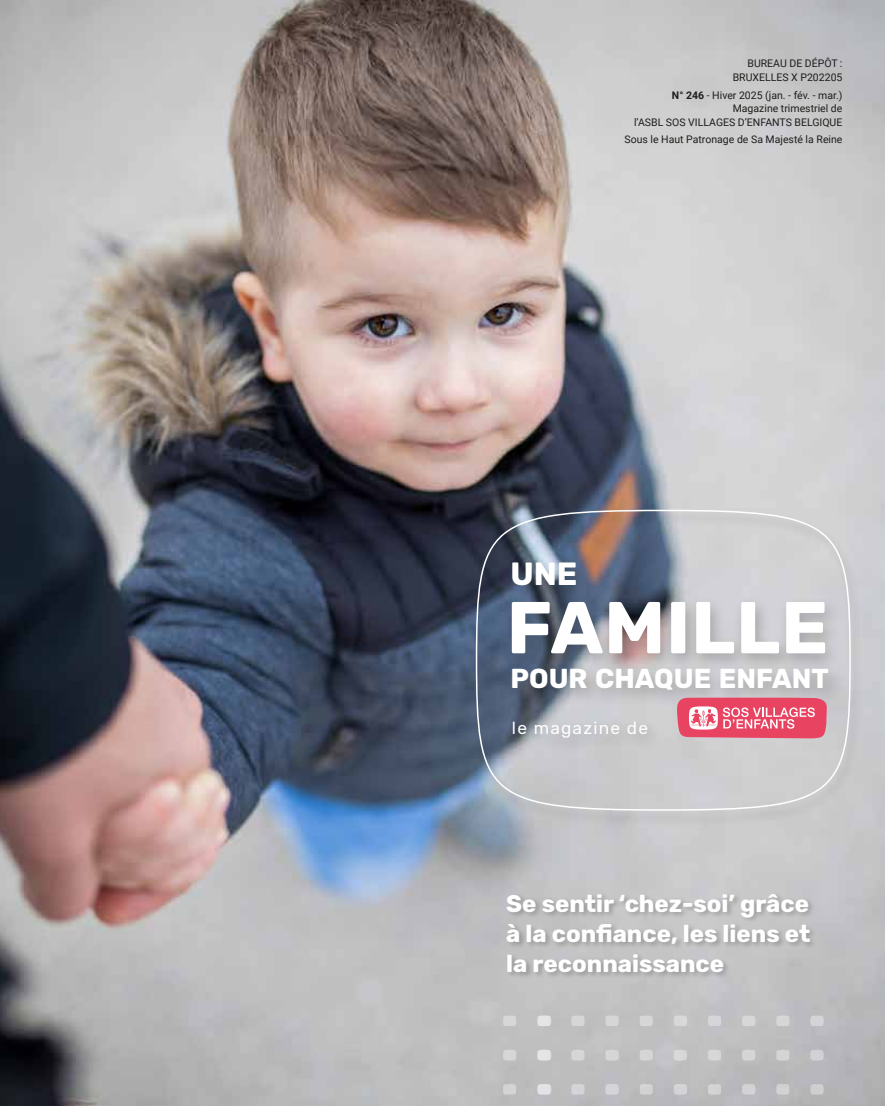
<style>
.page{position:relative;width:885px;height:1106px;background:#fff}
.page>*{position:absolute;margin:0;border:0;box-sizing:border-box;transform-origin:0 0}
.t1{font:700 73.35px "Rubik";letter-spacing:.015em;color:#fff}
.t2{font:700 31.95px "Rubik";color:#fff}
.t3{font:700 27.3px "Rubik";color:#fff}
.t4{font:700 24px/30px "Rubik";color:#fff;text-align:justify}
.t5{font:17.4px "Rubik";letter-spacing:.07em;color:#fff}
.t6{font:10.5px/13.5px "Roboto";color:#1d1d1b;text-align:right}
.s1{font-weight:700}
</style>
<div class="page">
<img style="left:0;top:0;width:884px;height:1106px">
<div style="left:505px;top:891px;width:311px;height:87px;background:#1d1d1b;opacity:.25"></div>
<img style="left:495px;top:1005px;width:338px;height:101px">
<img style="left:531px;top:1005px;width:30px;height:101px">
<div style="left:471px;top:509px;width:391px;height:317px;background:#1d1d1b;opacity:.25"></div>
<svg style="left:475px;top:509px;width:376px;height:302px"></svg>
<p class="t6" style="left:732px;top:57px;width:111px">BUREAU DE DÉPÔT :<br>BRUXELLES X P202205</p>
<p class="t6" style="left:634px;top:88px;width:210px"><span class="s1">N° 246</span> - Hiver 2025 (jan. - fév. - mar.)<br>Magazine trimestriel de<br>l’ASBL SOS VILLAGES D’ENFANTS BELGIQUE</p>
<p class="t6" style="left:624px;top:133px;width:219px">Sous le Haut Patronage de Sa Majesté la Reine</p>
<h2 class="t2" style="left:510px;top:555px;width:68px">UNE</h2>
<h1 class="t1" style="left:506px;top:585px;width:323px">FAMILLE</h1>
<h3 class="t3" style="left:510px;top:662px;width:320px">POUR CHAQUE ENFANT</h3>
<h3 class="t5" style="left:512px;top:718px;width:138px">le magazine de</h3>
<h3 class="t4" style="left:506px;top:888px;width:305px">Se sentir ‘chez-soi’ grâce à la confiance, les liens et la reconnaissance</h3>
</div>
